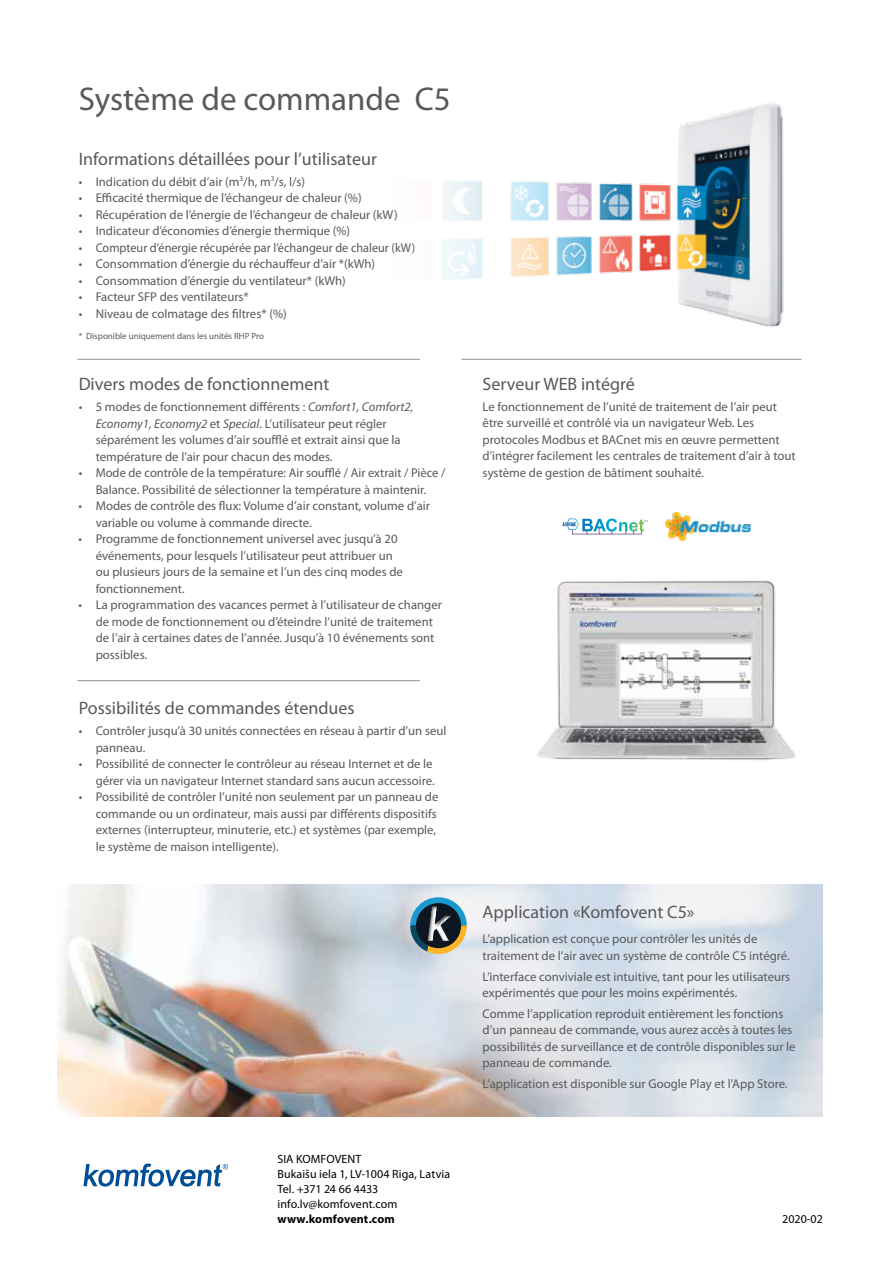
<style>
.page{position:relative;width:893px;height:1263px;background:#fff}
.page>*{position:absolute;margin:0;border:0;box-sizing:border-box;transform-origin:0 0}
.t1{font:33px "Myriad Pro";color:#58595b}
.t2{font:18px "Myriad Pro";color:#58595b}
.t3{font:12.75px/16.5px "Myriad Pro";color:#58595b}
.t4{font:12px/15px "Myriad Pro";letter-spacing:.005em;color:#000}
.t5{font:700 12px "Myriad Pro";letter-spacing:.01em;color:#000}
.t6{font:9px "Myriad Pro";color:#58595b}
.s1{font-style:italic}
</style>
<div class="page">
<img style="left:57px;top:884px;width:766px;height:232px">
<svg style="left:562px;top:518px;width:85px;height:16px"></svg>
<img style="left:665px;top:513px;width:85px;height:27px">
<img style="left:442px;top:102px;width:342px;height:225px">
<img style="left:537px;top:580px;width:258px;height:180px">
<svg style="left:83px;top:1163px;width:145px;height:23px"></svg>
<hr style="left:77px;top:359px;width:343px;height:1px;background:#939598">
<hr style="left:77px;top:680px;width:343px;height:1px;background:#939598">
<hr style="left:461px;top:359px;width:340px;height:1px;background:#939598">
<svg style="left:410px;top:897px;width:57px;height:57px"></svg>
<div style="left:425px;top:904px;width:27px;height:38px;background:#000;opacity:.75"></div>
<h1 class="t1" style="left:79px;top:78px;width:374px">Système de commande C5</h1>
<h2 class="t2" style="left:79px;top:148px;width:300px">Informations détaillées pour l’utilisateur</h2>
<p class="t3" style="left:79px;top:173px;width:228px">• Indication du débit d’air (m<sup>3</sup>/h, m<sup>3</sup>/s, l/s)</p>
<p class="t3" style="left:79px;top:189px;width:284px">• Efficacité thermique de l’échangeur de chaleur (%)</p>
<p class="t3" style="left:79px;top:206px;width:320px">• Récupération de l’énergie de l’échangeur de chaleur (kW)</p>
<p class="t3" style="left:79px;top:222px;width:273px">• Indicateur d’économies d’énergie thermique (%)</p>
<p class="t3" style="left:79px;top:239px;width:338px">• Compteur d’énergie récupérée par l’échangeur de chaleur (kW)</p>
<p class="t3" style="left:79px;top:255px;width:298px">• Consommation d’énergie du réchauffeur d’air *(kWh)</p>
<p class="t3" style="left:79px;top:272px;width:269px">• Consommation d’énergie du ventilateur* (kWh)</p>
<p class="t3" style="left:79px;top:288px;width:172px">• Facteur SFP des ventilateurs*</p>
<p class="t3" style="left:79px;top:305px;width:210px">• Niveau de colmatage des filtres* (%)</p>
<p class="t6" style="left:79px;top:330px;width:187px">* Disponible uniquement dans les unités RHP Pro</p>
<h2 class="t2" style="left:79px;top:373px;width:252px">Divers modes de fonctionnement</h2>
<p class="t3" style="left:96px;top:398px;width:319px;text-indent:-17px">• 5 modes de fonctionnement différents : <span class="s1">Comfort1, Comfort2, Economy1, Economy2</span> et <span class="s1">Special</span>. L’utilisateur peut régler séparément les volumes d’air soufflé et extrait ainsi que la température de l’air pour chacun des modes.</p>
<p class="t3" style="left:79px;top:464px;width:368px;text-align:center">• Mode de contrôle de la température: Air soufflé / Air extrait / Pièce /<br>Balance. Possibilité de sélectionner la température à maintenir.</p>
<p class="t3" style="left:96px;top:497px;width:336px;text-indent:-17px">• Modes de contrôle des flux: Volume d’air constant, volume d’air variable ou volume à commande directe.</p>
<p class="t3" style="left:96px;top:530px;width:309px;text-indent:-17px">• Programme de fonctionnement universel avec jusqu’à 20 événements, pour lesquels l’utilisateur peut attribuer un ou plusieurs jours de la semaine et l’un des cinq modes de fonctionnement.</p>
<p class="t3" style="left:96px;top:596px;width:348px;text-indent:-17px">• La programmation des vacances permet à l’utilisateur de changer de mode de fonctionnement ou d’éteindre l’unité de traitement de l’air à certaines dates de l’année. Jusqu’à 10 événements sont possibles.</p>
<h2 class="t2" style="left:79px;top:697px;width:277px">Possibilités de commandes étendues</h2>
<p class="t3" style="left:96px;top:722px;width:352px;text-indent:-17px">• Contrôler jusqu’à 30 unités connectées en réseau à partir d’un seul panneau.</p>
<p class="t3" style="left:79px;top:755px;width:358px;text-align:right">• Possibilité de connecter le contrôleur au réseau Internet et de le gérer via un navigateur Internet standard sans aucun accessoire.</p>
<p class="t3" style="left:96px;top:788px;width:344px;text-indent:-17px">• Possibilité de contrôler l’unité non seulement par un panneau de commande ou un ordinateur, mais aussi par différents dispositifs externes (interrupteur, minuterie, etc.) et systèmes (par exemple, le système de maison intelligente).</p>
<p class="t4" style="left:277px;top:1151px;width:174px">SIA KOMFOVENT<br>Bukaišu iela 1, LV-1004 Riga, Latvia<br>Tel. +371 24 66 4433 info.lv@komfovent.com</p>
<p class="t5" style="left:277px;top:1211px;width:119px">www.komfovent.com</p>
<h2 class="t2" style="left:483px;top:373px;width:154px">Serveur WEB intégré</h2>
<p class="t3" style="left:483px;top:398px;width:315px">Le fonctionnement de l’unité de traitement de l’air peut être surveillé et contrôlé via un navigateur Web. Les protocoles Modbus et BACnet mis en œuvre permettent d’intégrer facilement les centrales de traitement d’air à tout système de gestion de bâtiment souhaité.</p>
<h2 class="t2" style="left:483px;top:901px;width:213px">Application «Komfovent C5»</h2>
<p class="t3" style="left:483px;top:931px;width:309px">L’application est conçue pour contrôler les unités de traitement de l’air avec un système de contrôle C5 intégré.</p>
<p class="t3" style="left:483px;top:968px;width:309px">L’interface conviviale est intuitive, tant pour les utilisateurs expérimentés que pour les moins expérimentés.</p>
<p class="t3" style="left:483px;top:1005px;width:314px">Comme l’application reproduit entièrement les fonctions d’un panneau de commande, vous aurez accès à toutes les possibilités de surveillance et de contrôle disponibles sur le panneau de commande.</p>
<p class="t3" style="left:483px;top:1075px;width:306px">L’application est disponible sur Google Play et l’App Store.</p>
<p class="t4" style="left:782px;top:1211px;width:42px">2020-02</p>
</div>
